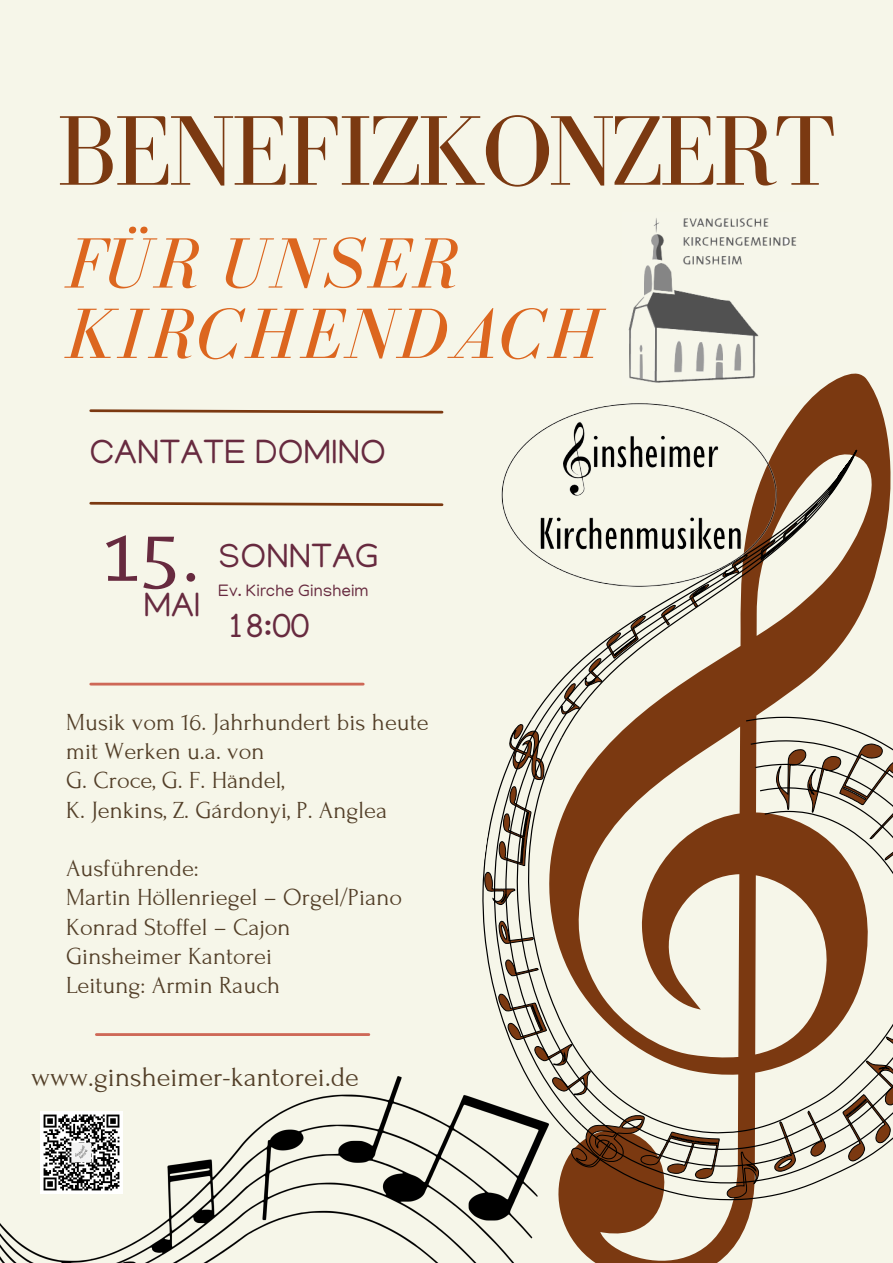
<style>
.page{position:relative;width:893px;height:1263px;background:#f6f6e9}
.page>*{position:absolute;margin:0;border:0;box-sizing:border-box;transform-origin:0 0}
.t1{font:101.93px "Bodoni FLF";letter-spacing:-.04em;color:#7b3911}
.t2{font:78.45px "Belleza";color:#672a3f}
.t3{font:italic 73.28px "Bodoni FLF";letter-spacing:.04em;color:#dc661f}
.t4{font:34.58px "Manjari";color:#672a3f}
.t5{font:34.5px "Manjari";color:#672a3f}
.t6{font:28.28px "Forum";color:#523e27}
.t7{font:24.53px/29.2px "Forum";color:#523e27}
.t8{font:16.95px "Manjari";color:#672a3f}
</style>
<div class="page">
<svg style="left:89px;top:409px;width:355px;height:5px"></svg>
<svg style="left:89px;top:501px;width:355px;height:6px"></svg>
<hr style="left:96px;top:1033px;width:273px;height:3px;background:#ce6857">
<hr style="left:91px;top:683px;width:272px;height:2px;background:#ce6857">
<svg style="left:558px;top:373px;width:333px;height:890px"></svg>
<svg style="left:534px;top:410px;width:324px;height:350px"></svg>
<svg style="left:653px;top:734px;width:8px;height:238px"></svg>
<svg style="left:645px;top:729px;width:8px;height:243px"></svg>
<svg style="left:636px;top:724px;width:9px;height:248px"></svg>
<svg style="left:628px;top:719px;width:8px;height:253px"></svg>
<svg style="left:482px;top:714px;width:146px;height:423px"></svg>
<svg style="left:564px;top:997px;width:329px;height:236px"></svg>
<svg style="left:704px;top:708px;width:189px;height:347px"></svg>
<img style="left:0;top:1076px;width:549px;height:187px">
<img style="left:501px;top:396px;width:288px;height:204px">
<img style="left:622px;top:218px;width:178px;height:168px">
<img style="left:41px;top:1112px;width:81px;height:81px">
<p class="t1" style="left:57px;top:96px;width:781px">BENEFIZKONZERT</p>
<p class="t3" style="left:66px;top:224px;width:393px">FÜR UNSER</p>
<p class="t3" style="left:66px;top:294px;width:535px">KIRCHENDACH</p>
<p class="t5" style="left:89px;top:437px;width:298px">CANTATE DOMINO</p>
<p class="t2" style="left:102px;top:508px;width:100px">15.</p>
<p class="t4" style="left:143px;top:591px;width:59px">MAI</p>
<p class="t5" style="left:218px;top:542px;width:162px">SONNTAG</p>
<p class="t8" style="left:218px;top:584px;width:152px">Ev. Kirche Ginsheim</p>
<p class="t5" style="left:227px;top:612px;width:84px">18:00</p>
<p class="t7" style="left:66px;top:708px;width:364px">Musik vom 16. Jahrhundert bis heute</p>
<p class="t7" style="left:66px;top:737px;width:200px">mit Werken u.a. von</p>
<p class="t7" style="left:66px;top:766px;width:220px">G. Croce, G. F. Händel,</p>
<p class="t7" style="left:66px;top:795px;width:322px">K. Jenkins, Z. Gárdonyi, P. Anglea</p>
<p class="t7" style="left:66px;top:854px;width:134px">Ausführende:</p>
<p class="t7" style="left:66px;top:883px;width:337px">Martin Höllenriegel – Orgel/Piano<br>Konrad Stoffel – Cajon</p>
<p class="t7" style="left:66px;top:942px;width:207px">Ginsheimer Kantorei</p>
<p class="t7" style="left:66px;top:971px;width:215px">Leitung: Armin Rauch</p>
<p class="t6" style="left:31px;top:1061px;width:329px">www.ginsheimer-kantorei.de</p>
</div>
